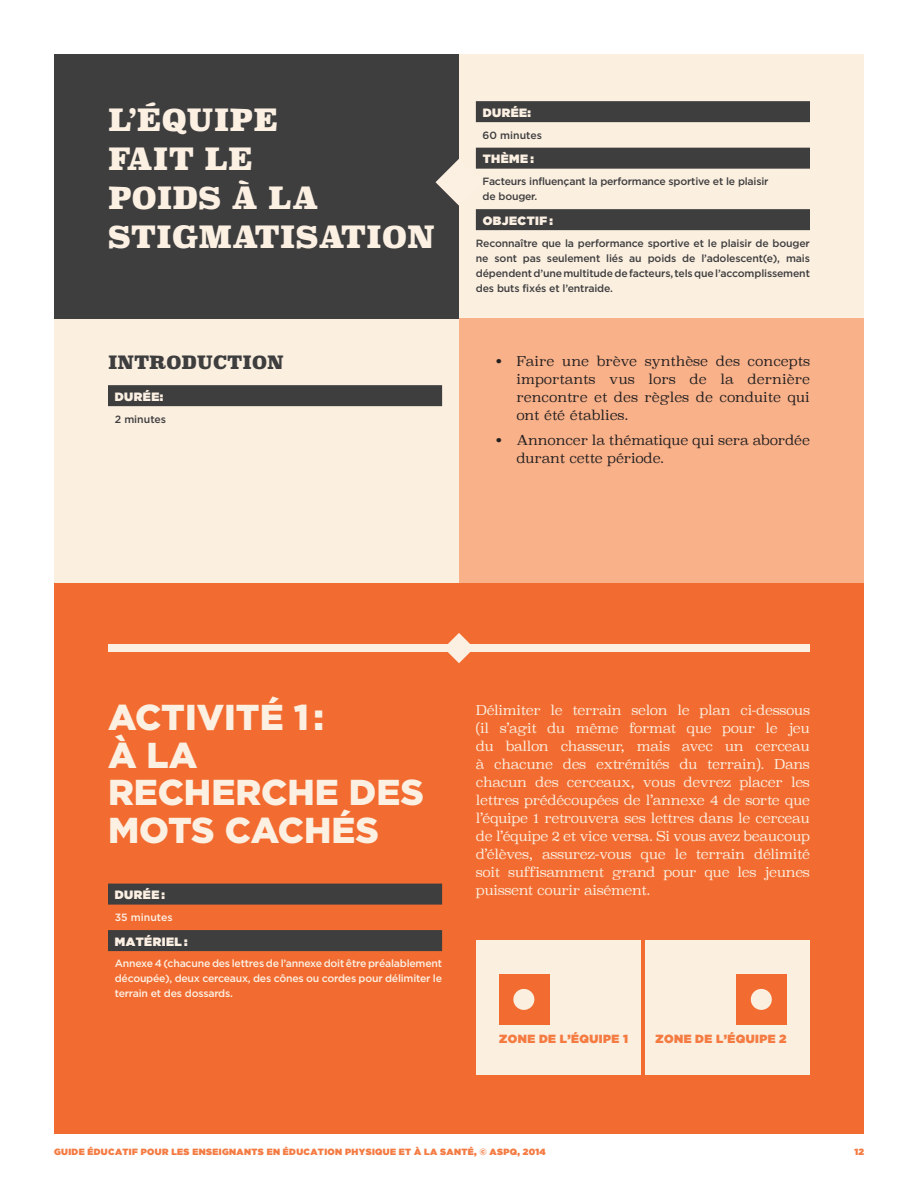
<style>
.page{position:relative;width:918px;height:1188px;background:#fff}
.page>*{position:absolute;margin:0;border:0;box-sizing:border-box;transform-origin:0 0}
.t1{font:900 36px/37.5px "Gotham";color:#fcf0e3}
.t2{font:900 30px/39px "Superclarendon";color:#fcf0e3}
.t3{font:900 18px "Superclarendon";color:#3e3e3f}
.t4{font:300 13.5px/18px "Superclarendon";letter-spacing:-.025em;color:#fbefe0;text-align:justify}
.t5{font:300 13.5px/18px "Superclarendon";letter-spacing:-.01em;color:#231f20;text-align:justify}
.t6{font:12px "Gotham Ultra";letter-spacing:.04em;color:#fcf0e3}
.t7{font:11.85px "Gotham Ultra";letter-spacing:.04em;color:#f47b42}
.t8{font:500 10.5px/15px "Gotham";letter-spacing:-.02em;color:#3e3e3f}
.t9{font:500 10.5px/15px "Gotham";letter-spacing:-.02em;color:#fcf0e3;text-align:justify}
.t10{font:500 10.5px "Gotham";color:#3e3e3f}
.t11{font:500 10.5px "Gotham";color:#fcf0e3}
.t12{font:9px "Gotham Ultra";letter-spacing:.04em;color:#f47b42}
</style>
<div class="page">
<div style="left:54px;top:54px;width:810px;height:1080px;background:#fbefe0"></div>
<div style="left:459px;top:319px;width:405px;height:264px;background:#f9b189"></div>
<div style="left:108px;top:385px;width:334px;height:21px;background:#3e3e3f"></div>
<div style="left:54px;top:54px;width:405px;height:265px;background:#3e3e3f"></div>
<svg style="left:436px;top:159px;width:40px;height:47px"></svg>
<div style="left:476px;top:101px;width:334px;height:21px;background:#3e3e3f"></div>
<div style="left:476px;top:148px;width:334px;height:21px;background:#3e3e3f"></div>
<div style="left:476px;top:209px;width:334px;height:21px;background:#3e3e3f"></div>
<div style="left:54px;top:583px;width:810px;height:551px;background:#f26c31"></div>
<div style="left:108px;top:644px;width:702px;height:8px;background:#fcf0e3"></div>
<svg style="left:448px;top:633px;width:22px;height:30px"></svg>
<div style="left:108px;top:884px;width:334px;height:21px;background:#3e3e3f"></div>
<div style="left:108px;top:930px;width:334px;height:21px;background:#3e3e3f"></div>
<div style="left:476px;top:941px;width:334px;height:134px;background:#fbefe0"></div>
<div style="left:499px;top:974px;width:50px;height:50px;background:#f26c31"></div>
<div style="left:737px;top:974px;width:50px;height:50px;background:#f26c31"></div>
<div style="left:513px;top:989px;width:21px;height:21px;background:#fbefe0;border-radius:50%"></div>
<div style="left:751px;top:989px;width:21px;height:21px;background:#fbefe0;border-radius:50%"></div>
<hr style="left:641px;top:935px;width:4px;height:151px;background:#f26c31">
<h2 class="t2" style="left:108px;top:103px;width:328px">L’ÉQUIPE<br>FAIT LE<br>POIDS À LA<br>STIGMATISATION</h2>
<p class="t6" style="left:483px;top:106px;width:50px">DURÉE:</p>
<p class="t10" style="left:483px;top:129px;width:61px">60 minutes</p>
<p class="t6" style="left:483px;top:152px;width:53px">THÈME :</p>
<p class="t8" style="left:483px;top:174px;width:287px">Facteurs influençant la performance sportive et le plaisir de bouger.</p>
<p class="t6" style="left:483px;top:214px;width:72px">OBJECTIF :</p>
<p class="t8" style="left:476px;top:235px;width:336px;text-align:justify">Reconnaître que la performance sportive et le plaisir de bouger ne sont pas seulement liés au poids de l’adolescent(e), mais dépendent d’une multitude de facteurs, tels que l’accomplissement des buts fixés et l’entraide.</p>
<h3 class="t3" style="left:108px;top:350px;width:177px">INTRODUCTION</h3>
<p class="t6" style="left:115px;top:390px;width:50px">DURÉE:</p>
<p class="t10" style="left:115px;top:413px;width:53px">2 minutes</p>
<p class="t5" style="left:516px;top:353px;width:295px;text-indent:-20px">• Faire une brève synthèse des concepts importants vus lors de la dernière rencontre et des règles de conduite qui ont été établies.</p>
<p class="t5" style="left:516px;top:432px;width:295px;text-indent:-20px">• Annoncer la thématique qui sera abordée durant cette période.</p>
<h1 class="t1" style="left:108px;top:698px;width:317px">ACTIVITÉ 1 :<br>À LA<br>RECHERCHE DES<br>MOTS CACHÉS</h1>
<p class="t6" style="left:115px;top:888px;width:52px">DURÉE :</p>
<p class="t11" style="left:115px;top:911px;width:59px">35 minutes</p>
<p class="t6" style="left:115px;top:935px;width:74px">MATÉRIEL :</p>
<p class="t9" style="left:115px;top:956px;width:329px">Annexe 4 (chacune des lettres de l’annexe doit être préalablement découpée), deux cerceaux, des cônes ou cordes pour délimiter le terrain et des dossards.</p>
<p class="t4" style="left:476px;top:702px;width:336px">Délimiter le terrain selon le plan ci-dessous (il s’agit du même format que pour le jeu du ballon chasseur, mais avec un cerceau à chacune des extrémités du terrain). Dans chacun des cerceaux, vous devrez placer les lettres prédécoupées de l’annexe 4 de sorte que l’équipe 1 retrouvera ses lettres dans le cerceau de l’équipe 2 et vice versa. Si vous avez beaucoup d’élèves, assurez-vous que le terrain délimité soit suffisamment grand pour que les jeunes puissent courir aisément.</p>
<p class="t7" style="left:499px;top:1032px;width:130px">ZONE DE L’ÉQUIPE 1</p>
<p class="t7" style="left:655px;top:1032px;width:133px">ZONE DE L’ÉQUIPE 2</p>
<p class="t12" style="left:54px;top:1146px;width:493px">GUIDE ÉDUCATIF POUR LES ENSEIGNANTS EN ÉDUCATION PHYSIQUE ET À LA SANTÉ, © ASPQ, 2014</p>
<p class="t12" style="left:854px;top:1146px;width:11px">12</p>
</div>
